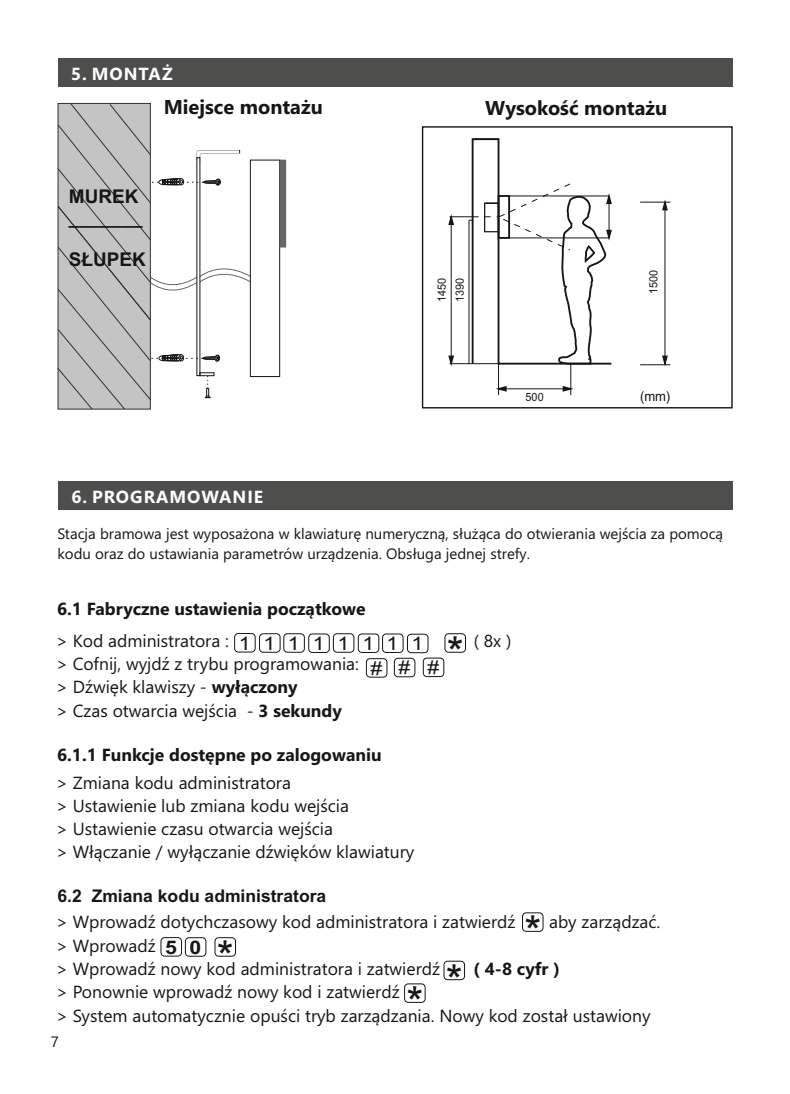
<style>
.page{position:relative;width:790px;height:1094px;background:#fff}
.page>*{position:absolute;margin:0;border:0;box-sizing:border-box;transform-origin:0 0}
.t1{font:43.5px "Arial";color:#151616}
.t2{font:700 20px "Segoe UI";color:#151616}
.t3{font:700 19px/21.2px "Arial";color:#151616}
.t4{font:18.75px "Arial";letter-spacing:.615em;color:#151616;scale:1.14 1}
.t5{font:700 18.75px "Arial";color:#151616;scale:1.14 1}
.t6{font:17.5px/23.2px "Segoe UI";color:#151616}
.t7{font:700 17.5px "Segoe UI";color:#151616}
.t8{font:700 17.5px "Arial";color:#151616}
.t9{font:700 17.5px "Segoe UI";letter-spacing:.055em;color:#fff}
.t10{font:15px/20px "Segoe UI";color:#151616}
.t11{font:13.75px "Arial Narrow";color:#151616;scale:1.17 1}
.t12{font:11.5px/17.8px "Arial Narrow";color:#151616;scale:1.17 1}
.s1{font-weight:700}
</style>
<div class="page">
<div style="left:58px;top:481px;width:674px;height:28px;background:#4e4e4d"></div>
<div style="left:443px;top:961px;width:21px;height:19px;border:1px solid #151616;border-radius:4px"></div>
<div style="left:522px;top:912px;width:21px;height:19px;border:1px solid #151616;border-radius:4px"></div>
<div style="left:366px;top:658px;width:21px;height:19px;border:1px solid #151616;border-radius:4px"></div>
<div style="left:394px;top:658px;width:21px;height:19px;border:1px solid #151616;border-radius:4px"></div>
<div style="left:423px;top:658px;width:21px;height:19px;border:1px solid #151616;border-radius:4px"></div>
<div style="left:234px;top:633px;width:21px;height:19px;border:1px solid #151616;border-radius:4px"></div>
<div style="left:259px;top:633px;width:21px;height:19px;border:1px solid #151616;border-radius:4px"></div>
<div style="left:283px;top:633px;width:21px;height:19px;border:1px solid #151616;border-radius:4px"></div>
<div style="left:308px;top:634px;width:21px;height:19px;border:1px solid #151616;border-radius:4px"></div>
<div style="left:333px;top:633px;width:21px;height:19px;border:1px solid #151616;border-radius:4px"></div>
<div style="left:358px;top:634px;width:21px;height:19px;border:1px solid #151616;border-radius:4px"></div>
<div style="left:382px;top:634px;width:21px;height:19px;border:1px solid #151616;border-radius:4px"></div>
<div style="left:407px;top:634px;width:21px;height:19px;border:1px solid #151616;border-radius:4px"></div>
<div style="left:161px;top:937px;width:21px;height:19px;border:1px solid #151616;border-radius:4px"></div>
<div style="left:185px;top:937px;width:21px;height:19px;border:1px solid #151616;border-radius:4px"></div>
<div style="left:214px;top:937px;width:22px;height:19px;border:1px solid #151616;border-radius:4px"></div>
<div style="left:404px;top:983px;width:21px;height:20px;border:1px solid #151616;border-radius:4px"></div>
<div style="left:444px;top:633px;width:21px;height:19px;border:1px solid #151616;border-radius:4px"></div>
<div style="left:250px;top:160px;width:30px;height:217px;border:1px solid #151616"></div>
<div style="left:279px;top:160px;width:7px;height:87px;background:#676767"></div>
<div style="left:58px;top:58px;width:673px;height:28px;background:#4e4e4d"></div>
<div style="left:421px;top:126px;width:311px;height:282px;background:#fff;border:1px solid #151616"></div>
<hr style="left:639px;top:202px;width:31px;height:1px;background:#151616">
<hr style="left:639px;top:364px;width:31px;height:1px;background:#151616">
<hr style="left:664px;top:208px;width:1px;height:150px;background:#151616">
<svg style="left:660px;top:200px;width:8px;height:11px"></svg>
<svg style="left:660px;top:354px;width:8px;height:12px"></svg>
<hr style="left:498px;top:364px;width:1px;height:31px;background:#151616">
<hr style="left:570px;top:364px;width:1px;height:31px;background:#151616">
<hr style="left:504px;top:388px;width:60px;height:1px;background:#151616">
<svg style="left:496px;top:386px;width:11px;height:6px"></svg>
<svg style="left:561px;top:385px;width:13px;height:7px"></svg>
<svg style="left:448px;top:138px;width:164px;height:231px"></svg>
<svg style="left:57px;top:103px;width:194px;height:307px"></svg>
<p class="t9" style="left:71px;top:67px;width:103px">5. MONTAŻ</p>
<p class="t2" style="left:163px;top:100px;width:160px">Miejsce montażu</p>
<p class="t2" style="left:485px;top:100px;width:183px">Wysokość montażu</p>
<p class="t3" style="left:69px;top:187px;width:75px">MUREK _______</p>
<p class="t3" style="left:69px;top:251px;width:78px">SŁUPEK</p>
<p class="t12" style="left:434px;top:302px;width:22px;rotate:-90deg">1450<br>1390</p>
<p class="t12" style="left:645px;top:294px;width:22px;rotate:-90deg">1500</p>
<p class="t12" style="left:525px;top:389px;width:17px">500</p>
<p class="t11" style="left:639px;top:390px;width:28px">(mm)</p>
<p class="t9" style="left:71px;top:490px;width:193px">6. PROGRAMOWANIE</p>
<p class="t10" style="left:57px;top:525px;width:667px">Stacja bramowa jest wyposażona w klawiaturę numeryczną, służąca do otwierania wejścia za pomocą kodu oraz do ustawiania parametrów urządzenia. Obsługa jednej strefy.</p>
<p class="t7" style="left:57px;top:603px;width:310px">6.1 Fabryczne ustawienia początkowe</p>
<p class="t6" style="left:56px;top:630px;width:174px">&gt; Kod administratora :</p>
<p class="t6" style="left:473px;top:630px;width:39px">( 8x )</p>
<p class="t6" style="left:56px;top:654px;width:304px">&gt; Cofnij, wyjdź z trybu programowania: &gt; Dźwięk klawiszy - <span class="s1">wyłączony<br></span>&gt; Czas otwarcia wejścia - <span class="s1">3 sekundy</span></p>
<h1 class="t1" style="left:446px;top:636px;width:18px">*</h1>
<p class="t4" style="left:238px;top:636px;width:163px">11111111</p>
<p class="t4" style="left:370px;top:661px;width:62px">###</p>
<p class="t7" style="left:57px;top:748px;width:326px">6.1.1 Funkcje dostępne po zalogowaniu</p>
<p class="t6" style="left:56px;top:772px;width:359px">&gt; Zmiana kodu administratora<br>&gt; Ustawienie lub zmiana kodu wejścia<br>&gt; Ustawienie czasu otwarcia wejścia<br>&gt; Włączanie / wyłączanie dźwięków klawiatury</p>
<p class="t8" style="left:58px;top:889px;width:270px">6.2 Zmiana kodu administratora</p>
<h1 class="t1" style="left:524px;top:915px;width:18px">*</h1>
<p class="t6" style="left:56px;top:912px;width:460px">&gt; Wprowadź dotychczasowy kod administratora i zatwierdź</p>
<p class="t6" style="left:548px;top:912px;width:113px">aby zarządzać.</p>
<p class="t6" style="left:56px;top:935px;width:385px">&gt; Wprowadź<br>&gt; Wprowadź nowy kod administratora i zatwierdź</p>
<p class="t5" style="left:165px;top:940px;width:33px">5 0</p>
<h1 class="t1" style="left:217px;top:940px;width:18px">*</h1>
<p class="t7" style="left:473px;top:962px;width:88px">( 4-8 cyfr )</p>
<p class="t6" style="left:56px;top:982px;width:595px">&gt; Ponownie wprowadź nowy kod i zatwierdź<br>&gt; System automatycznie opuści tryb zarządzania. Nowy kod został ustawiony</p>
<h1 class="t1" style="left:445px;top:964px;width:18px">*</h1>
<h1 class="t1" style="left:406px;top:986px;width:18px">*</h1>
<p class="t10" style="left:51px;top:1033px;width:10px">7</p>
</div>
